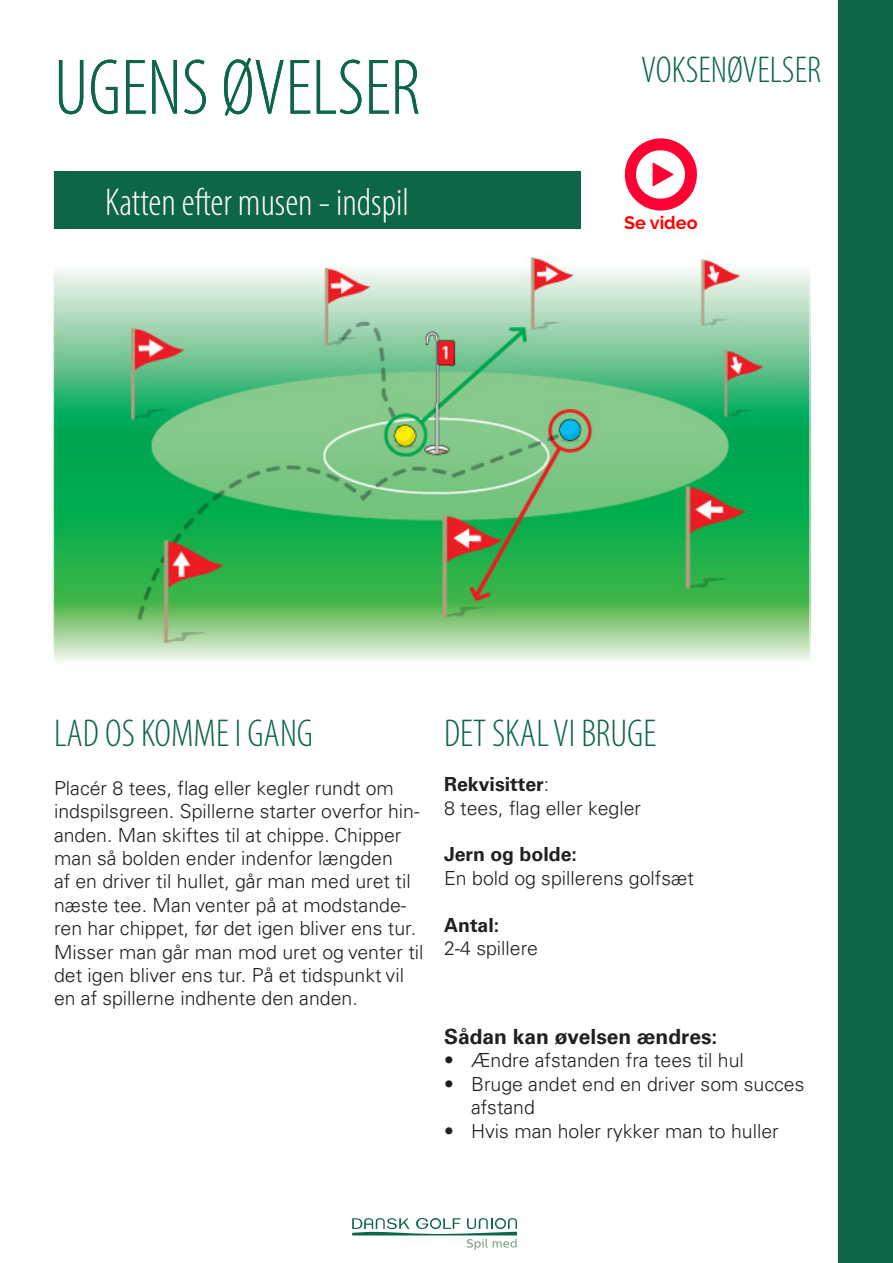
<style>
.page{position:relative;width:893px;height:1263px;background:#fff}
.page>*{position:absolute;margin:0;border:0;box-sizing:border-box;transform-origin:0 0}
.t1{font:300 condensed 79.5px "Myriad Pro";color:#0d6645}
.t2{font:300 condensed 39px "Myriad Pro";color:#0d6645}
.t3{font:300 condensed 39px "Myriad Pro";color:#fff}
.t4{font:300 condensed 37.5px "Myriad Pro";color:#0d6645}
.t5{font:700 21px "Univers";color:#231f20}
.t6{font:300 19.5px/23.4px "Univers";color:#231f20}
.t7{font:700 19.5px "Univers";color:#231f20}
.t8{font:700 18px "Raleway";color:#f00}
.s1{font-weight:300}
</style>
<div class="page">
<img style="left:55px;top:256px;width:753px;height:405px">
<svg style="left:352px;top:1218px;width:165px;height:31px"></svg>
<div style="left:838px;top:0;width:55px;height:1263px;background:#0d6645"></div>
<div style="left:54px;top:172px;width:527px;height:57px;background:#0d6645"></div>
<svg style="left:625px;top:138px;width:72px;height:73px"></svg>
<p class="t1" style="left:54px;top:40px;width:368px">UGENS ØVELSER</p>
<p class="t4" style="left:641px;top:48px;width:181px">VOKSENØVELSER</p>
<p class="t3" style="left:105px;top:179px;width:306px">Katten efter musen - indspil</p>
<p class="t8" style="left:624px;top:212px;width:75px">Se video</p>
<p class="t2" style="left:54px;top:710px;width:261px">LAD OS KOMME I GANG</p>
<p class="t6" style="left:54px;top:776px;width:371px">Placér 8 tees, flag eller kegler rundt om indspilsgreen. Spillerne starter overfor hin&shy;anden. Man skiftes til at chippe. Chipper man så bolden ender indenfor længden<br>af en driver til hullet, går man med uret til næste tee. Man venter på at modstande&shy;ren har chippet, før det igen bliver ens tur.<br>Misser man går man mod uret og venter til det igen bliver ens tur. På et tidspunkt vil en af spillerne indhente den anden.</p>
<p class="t2" style="left:444px;top:710px;width:214px">DET SKAL VI BRUGE</p>
<p class="t7" style="left:444px;top:773px;width:107px">Rekvisitter<span class="s1">:</span></p>
<p class="t6" style="left:444px;top:796px;width:199px">8 tees, flag eller kegler</p>
<p class="t7" style="left:444px;top:843px;width:134px">Jern og bolde:</p>
<p class="t6" style="left:444px;top:866px;width:251px">En bold og spillerens golfsæt</p>
<p class="t7" style="left:444px;top:913px;width:57px">Antal:</p>
<p class="t6" style="left:444px;top:936px;width:96px">2-4 spillere</p>
<p class="t5" style="left:444px;top:1024px;width:275px">Sådan kan øvelsen ændres:</p>
<p class="t6" style="left:444px;top:1049px;width:301px">• Ændre afstanden fra tees til hul</p>
<p class="t6" style="left:471px;top:1072px;width:335px;text-indent:-27px">• Bruge andet end en driver som succes afstand</p>
<p class="t6" style="left:444px;top:1119px;width:336px">• Hvis man holer rykker man to huller</p>
</div>
